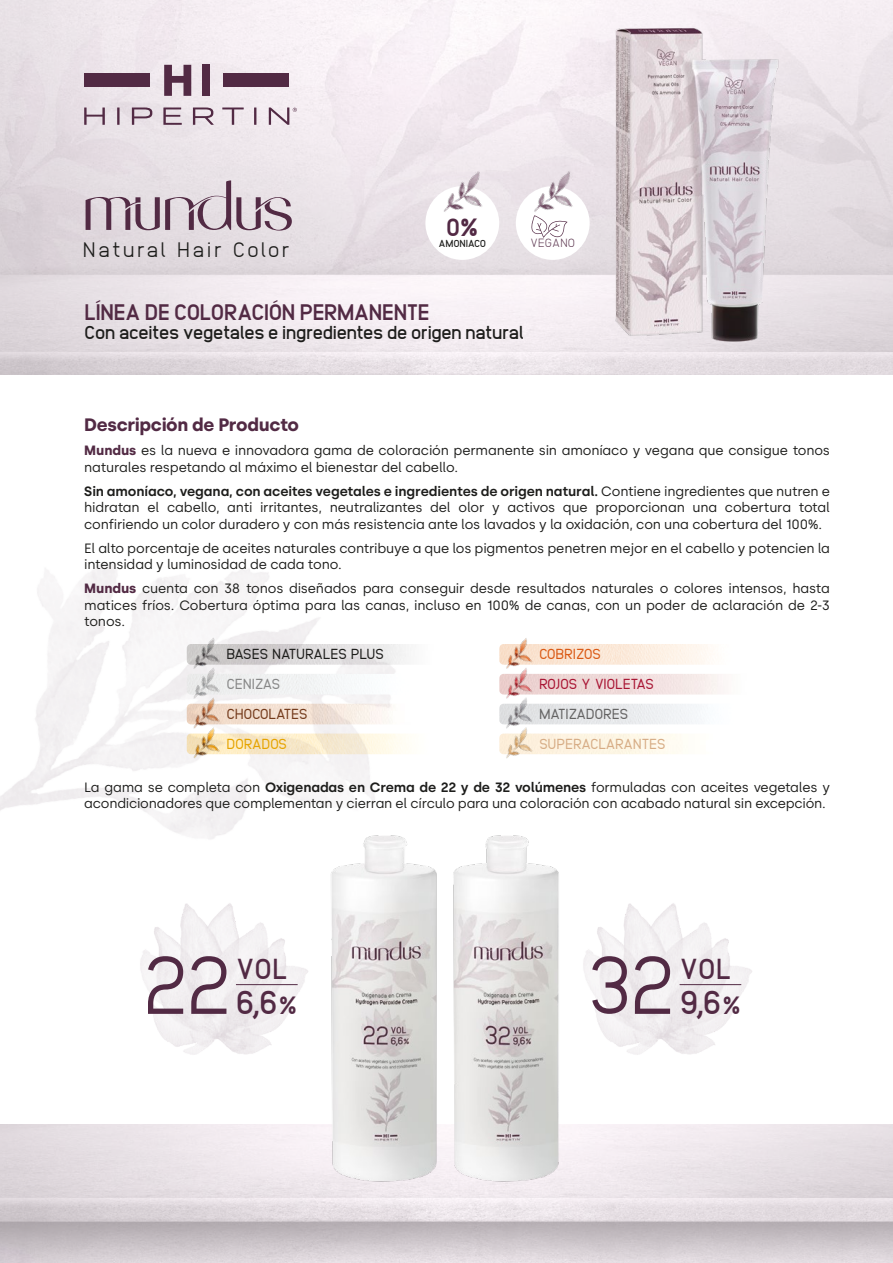
<style>
.page{position:relative;width:893px;height:1263px;background:#fff}
.page>*{position:absolute;margin:0;border:0;box-sizing:border-box;transform-origin:0 0}
.t1{font:300 82.35px "Anodina";color:#522a44}
.t2{font:700 33.15px "Anodina";color:#522a44}
.t3{font:700 28.95px "Anodina";letter-spacing:-.015em;color:#522a44}
.t4{font:800 25.05px "Anodina";color:#522944}
.t5{font:800 22.5px "Anodina";letter-spacing:-.05em;color:#522a44}
.t6{font:300 21px "Anodina";letter-spacing:.1em;color:#1d1d1b}
.t7{font:700 18.75px "Anodina";letter-spacing:-.05em;color:#1d1d1b}
.t8{font:700 18px "Silka";letter-spacing:-.02em;color:#522a44}
.t9{font:14.55px "Anodina";letter-spacing:-.03em;color:#1d1d1b}
.t10{font:14.55px "Anodina";letter-spacing:-.03em;color:#d7ad86}
.t11{font:14.55px "Anodina";letter-spacing:-.05em;color:#a91634}
.t12{font:14.55px "Anodina";letter-spacing:-.03em;color:#646363}
.t13{font:14.55px "Anodina";letter-spacing:-.03em;color:#743b1c}
.t14{font:14.55px "Anodina";letter-spacing:-.02em;color:#da5914}
.t15{font:14.55px "Anodina";letter-spacing:-.03em;color:#e6a400}
.t16{font:14.55px "Anodina";letter-spacing:-.015em;color:#878787}
.t17{font:13.5px/16.5px "Silka";letter-spacing:-.015em;color:#1d1d1b}
.t18{font:200 11.85px "Anodina";letter-spacing:.02em;color:#522944}
.t19{font:700 10.2px "Anodina";letter-spacing:-.03em;color:#1d1d1b}
.s1{font-weight:700;color:#522a44}
.s2{font-weight:600}
.s3{font-size:25.05px}
</style>
<div class="page">
<img style="left:0;top:0;width:893px;height:374px">
<svg style="left:84px;top:107px;width:21px;height:18px"></svg>
<hr style="left:117px;top:107px;width:3px;height:18px;background:#522a44">
<svg style="left:132px;top:107px;width:20px;height:18px"></svg>
<svg style="left:163px;top:107px;width:19px;height:18px"></svg>
<svg style="left:193px;top:107px;width:21px;height:18px"></svg>
<svg style="left:222px;top:107px;width:22px;height:18px"></svg>
<svg style="left:254px;top:107px;width:2px;height:18px"></svg>
<svg style="left:269px;top:107px;width:28px;height:18px"></svg>
<svg style="left:164px;top:65px;width:27px;height:31px"></svg>
<div style="left:202px;top:65px;width:7px;height:31px;background:#522a44"></div>
<div style="left:84px;top:74px;width:66px;height:13px;background:#522a44"></div>
<div style="left:224px;top:74px;width:65px;height:13px;background:#522a44"></div>
<svg style="left:86px;top:180px;width:207px;height:51px;background:#c6b9c2"></svg>
<img style="left:602px;top:18px;width:186px;height:335px">
<img style="left:315px;top:835px;width:263px;height:360px">
<img style="left:140px;top:903px;width:168px;height:152px">
<hr style="left:236px;top:984px;width:62px;height:1px;background:#522a44">
<img style="left:583px;top:903px;width:169px;height:152px">
<hr style="left:680px;top:984px;width:61px;height:1px;background:#522a44">
<div style="left:425px;top:186px;width:74px;height:74px;background:#fff;border-radius:50%"></div>
<img style="left:432px;top:168px;width:67px;height:62px">
<div style="left:516px;top:186px;width:74px;height:74px;background:#fff;border-radius:50%"></div>
<img style="left:523px;top:168px;width:67px;height:62px">
<svg style="left:530px;top:215px;width:37px;height:23px"></svg>
<img style="left:541px;top:644px;width:172px;height:21px">
<img style="left:499px;top:638px;width:42px;height:28px">
<img style="left:541px;top:674px;width:181px;height:20px">
<img style="left:499px;top:666px;width:42px;height:30px">
<img style="left:541px;top:704px;width:163px;height:20px">
<img style="left:499px;top:696px;width:42px;height:30px">
<img style="left:499px;top:726px;width:42px;height:32px">
<img style="left:229px;top:644px;width:196px;height:21px">
<img style="left:186px;top:636px;width:43px;height:30px">
<img style="left:229px;top:704px;width:169px;height:20px">
<img style="left:186px;top:709px;width:43px;height:17px">
<img style="left:229px;top:733px;width:194px;height:21px">
<img style="left:186px;top:726px;width:43px;height:38px">
<img style="left:186px;top:666px;width:43px;height:43px">
<h3 class="t6" style="left:83px;top:234px;width:209px">Natural Hair Color</h3>
<h3 class="t4" style="left:446px;top:209px;width:34px">0%</h3>
<p class="t19" style="left:439px;top:236px;width:49px">AMONIACO</p>
<p class="t18" style="left:530px;top:235px;width:46px">VEGANO</p>
<h3 class="t5" style="left:84px;top:296px;width:347px">LÍNEA DE COLORACIÓN PERMANENTE</h3>
<h3 class="t7" style="left:84px;top:319px;width:441px">Con aceites vegetales e ingredientes de origen natural</h3>
<h3 class="t8" style="left:84px;top:414px;width:216px">Descripción de Producto</h3>
<p class="t17" style="left:84px;top:442px;width:747px"><span class="s1">Mundus</span> es la nueva e innovadora gama de coloración permanente sin amoníaco y vegana que consigue tonos naturales respetando al máximo el bienestar del cabello.</p>
<p class="t17" style="left:84px;top:483px;width:747px;text-align:justify"><span class="s2">Sin amoníaco, vegana, con aceites vegetales e ingredientes de origen natural.</span> Contiene ingredientes que nutren e hidratan el cabello, anti irritantes, neutralizantes del olor y activos que proporcionan una cobertura total confiriendo un color duradero y con más resistencia ante los lavados y la oxidación, con una cobertura del 100%.</p>
<p class="t17" style="left:84px;top:540px;width:747px">El alto porcentaje de aceites naturales contribuye a que los pigmentos penetren mejor en el cabello y potencien la intensidad y luminosidad de cada tono.</p>
<p class="t17" style="left:84px;top:580px;width:747px;text-align:justify"><span class="s1">Mundus</span> cuenta con 38 tonos diseñados para conseguir desde resultados naturales o colores intensos, hasta matices fríos. Cobertura óptima para las canas, incluso en 100% de canas, con un poder de aclaración de 2-3 tonos.</p>
<p class="t9" style="left:226px;top:644px;width:159px">BASES NATURALES PLUS</p>
<p class="t16" style="left:226px;top:674px;width:56px">CENIZAS</p>
<p class="t13" style="left:226px;top:703px;width:83px">CHOCOLATES</p>
<p class="t15" style="left:226px;top:733px;width:62px">DORADOS</p>
<p class="t14" style="left:539px;top:644px;width:64px">COBRIZOS</p>
<p class="t11" style="left:539px;top:674px;width:116px">ROJOS Y VIOLETAS</p>
<p class="t12" style="left:539px;top:703px;width:91px">MATIZADORES</p>
<p class="t10" style="left:539px;top:733px;width:128px">SUPERACLARANTES</p>
<p class="t17" style="left:84px;top:779px;width:747px">La gama se completa con <span class="s2">Oxigenadas en Crema de 22 y de 32 volúmenes</span> formuladas con aceites vegetales y acondicionadores que complementan y cierran el círculo para una coloración con acabado natural sin excepción.</p>
<h1 class="t1" style="left:142px;top:926px;width:91px">22</h1>
<h3 class="t3" style="left:236px;top:948px;width:54px">VOL</h3>
<h2 class="t2" style="left:236px;top:978px;width:63px">6,6<span class="s3">%</span></h2>
<h1 class="t1" style="left:586px;top:926px;width:91px">32</h1>
<h3 class="t3" style="left:680px;top:948px;width:54px">VOL</h3>
<h2 class="t2" style="left:679px;top:978px;width:63px">9,6<span class="s3">%</span></h2>
</div>
